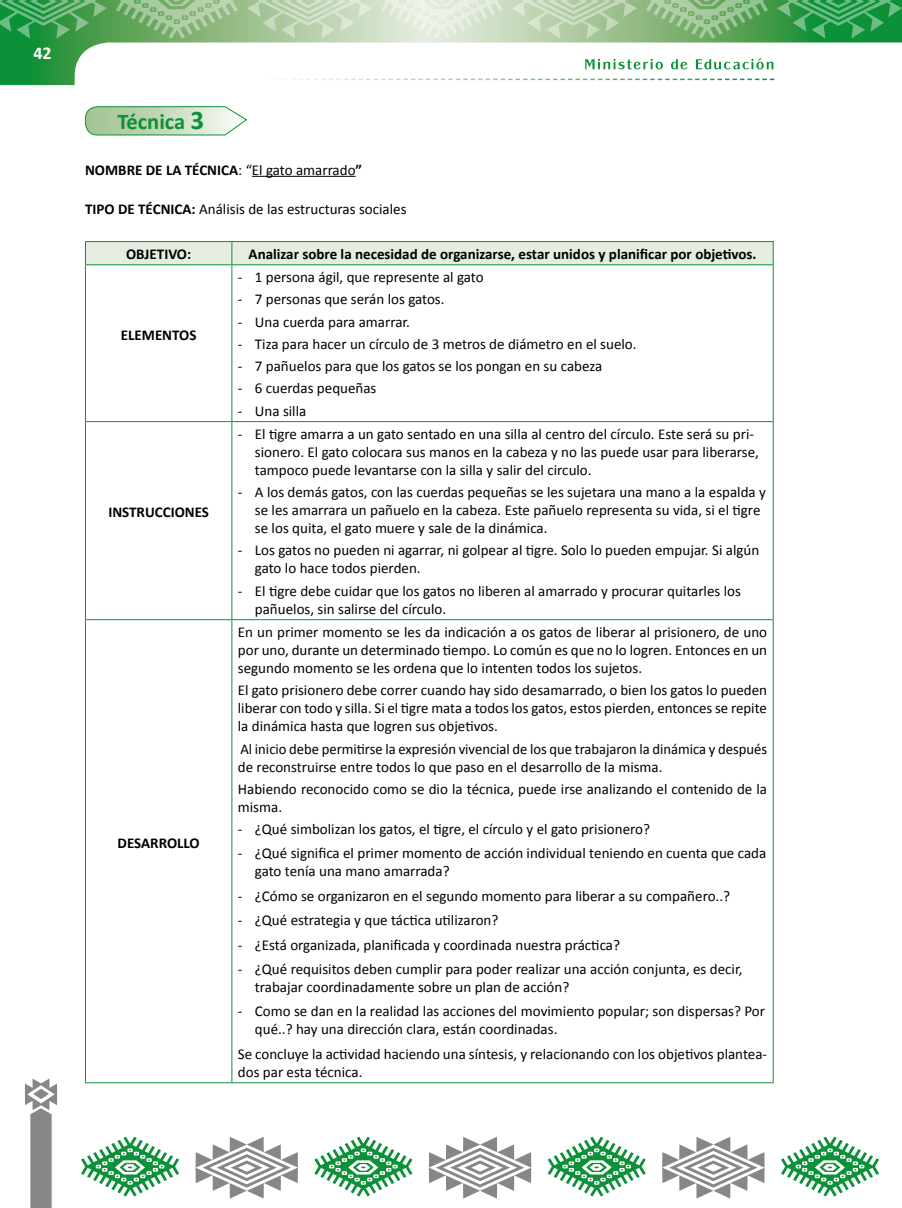
<style>
.page{position:relative;width:902px;height:1208px;background:#fff}
.page>*{position:absolute;margin:0;border:0;box-sizing:border-box;transform-origin:0 0}
.t1{font:700 22.5px "Calibri";color:#0c9138}
.t2{font:700 18px "Calibri";color:#fff}
.t3{font:15px/18px "Calibri";color:#000}
.t4{font:700 15px "Calibri";color:#000}
.s1{font-size:27px}
.s2{font-weight:400}
.s3{font-weight:700}
</style>
<div class="page">
<svg style="left:0;top:0;width:901px;height:85px"></svg>
<svg style="left:25px;top:1078px;width:32px;height:130px"></svg>
<svg style="left:89px;top:79px;width:685px;height:1px"></svg>
<svg style="left:81px;top:1136px;width:98px;height:60px"></svg>
<svg style="left:314px;top:1136px;width:98px;height:60px"></svg>
<svg style="left:547px;top:1136px;width:98px;height:60px"></svg>
<svg style="left:781px;top:1136px;width:98px;height:60px"></svg>
<svg style="left:195px;top:1136px;width:103px;height:62px"></svg>
<svg style="left:429px;top:1136px;width:102px;height:62px"></svg>
<svg style="left:662px;top:1136px;width:102px;height:62px"></svg>
<svg style="left:381px;top:0;width:122px;height:39px;background:#dfe9d9"></svg>
<svg style="left:116px;top:0;width:122px;height:39px;background:#8dba82"></svg>
<svg style="left:645px;top:0;width:123px;height:39px;background:#81b579"></svg>
<svg style="left:247px;top:0;width:125px;height:39px;background:#bfd4b3"></svg>
<svg style="left:0;top:0;width:107px;height:39px;background:#42a257"></svg>
<svg style="left:776px;top:0;width:125px;height:39px;background:#2f9e50"></svg>
<svg style="left:512px;top:0;width:125px;height:39px;background:#b7d0ab"></svg>
<svg style="left:585px;top:58px;width:188px;height:11px"></svg>
<hr style="left:252px;top:176px;width:103px;height:1px;background:#000">
<svg style="left:85px;top:106px;width:162px;height:30px;background:#c0d8bb"></svg>
<svg style="left:85px;top:241px;width:688px;height:23px;background:#dae8d8"></svg>
<hr style="left:85px;top:264px;width:147px;height:1px;background:#0c9138">
<hr style="left:85px;top:265px;width:1px;height:156px;background:#0c9138">
<hr style="left:232px;top:264px;width:541px;height:1px;background:#0c9138">
<hr style="left:231px;top:265px;width:1px;height:156px;background:#0c9138">
<hr style="left:772px;top:265px;width:1px;height:156px;background:#0c9138">
<hr style="left:85px;top:421px;width:147px;height:1px;background:#0c9138">
<hr style="left:85px;top:422px;width:1px;height:197px;background:#0c9138">
<hr style="left:232px;top:421px;width:541px;height:1px;background:#0c9138">
<hr style="left:231px;top:422px;width:1px;height:197px;background:#0c9138">
<hr style="left:772px;top:422px;width:1px;height:197px;background:#0c9138">
<hr style="left:85px;top:619px;width:147px;height:1px;background:#0c9138">
<hr style="left:85px;top:620px;width:1px;height:462px;background:#0c9138">
<hr style="left:232px;top:619px;width:541px;height:1px;background:#0c9138">
<hr style="left:231px;top:620px;width:1px;height:462px;background:#0c9138">
<hr style="left:772px;top:620px;width:1px;height:462px;background:#0c9138">
<hr style="left:85px;top:1082px;width:147px;height:1px;background:#0c9138">
<hr style="left:232px;top:1082px;width:541px;height:1px;background:#0c9138">
<p class="t2" style="left:33px;top:41px;width:20px">42</p>
<h1 class="t1" style="left:117px;top:107px;width:88px">Técnica <span class="s1">3</span></h1>
<p class="t4" style="left:85px;top:160px;width:278px">NOMBRE DE LA TÉCNICA<span class="s2">: “El gato amarrado</span>”</p>
<p class="t3" style="left:85px;top:200px;width:323px"><span class="s3">TIPO DE TÉCNICA:</span> Análisis de las estructuras sociales</p>
<p class="t4" style="left:126px;top:244px;width:67px">OBJETIVO:</p>
<p class="t4" style="left:248px;top:244px;width:509px">Analizar sobre la necesidad de organizarse, estar unidos y planificar por objetivos.</p>
<p class="t4" style="left:121px;top:325px;width:77px">ELEMENTOS</p>
<p class="t4" style="left:108px;top:502px;width:102px">INSTRUCCIONES</p>
<p class="t4" style="left:118px;top:833px;width:84px">DESARROLLO</p>
<p class="t3" style="left:238px;top:268px;width:247px">- 1 persona ágil, que represente al gato</p>
<p class="t3" style="left:238px;top:290px;width:208px">- 7 personas que serán los gatos.</p>
<p class="t3" style="left:238px;top:313px;width:174px">- Una cuerda para amarrar.</p>
<p class="t3" style="left:238px;top:335px;width:400px">- Tiza para hacer un círculo de 3 metros de diámetro en el suelo.</p>
<p class="t3" style="left:238px;top:357px;width:366px">- 7 pañuelos para que los gatos se los pongan en su cabeza</p>
<p class="t3" style="left:238px;top:379px;width:140px">- 6 cuerdas pequeñas</p>
<p class="t3" style="left:238px;top:402px;width:70px">- Una silla</p>
<p class="t3" style="left:255px;top:425px;width:505px;text-indent:-17px">- El tigre amarra a un gato sentado en una silla al centro del círculo. Este será su pri&shy;sionero. El gato colocara sus manos en la cabeza y no las puede usar para liberarse, tampoco puede levantarse con la silla y salir del circulo.</p>
<p class="t3" style="left:255px;top:483px;width:512px;text-indent:-17px">- A los demás gatos, con las cuerdas pequeñas se les sujetara una mano a la espalda y se les amarrara un pañuelo en la cabeza. Este pañuelo representa su vida, si el tigre se los quita, el gato muere y sale de la dinámica.</p>
<p class="t3" style="left:255px;top:541px;width:506px;text-indent:-17px">- Los gatos no pueden ni agarrar, ni golpear al tigre. Solo lo pueden empujar. Si algún gato lo hace todos pierden.</p>
<p class="t3" style="left:255px;top:581px;width:487px;text-indent:-17px">- El tigre debe cuidar que los gatos no liberen al amarrado y procurar quitarles los pañuelos, sin salirse del círculo.</p>
<p class="t3" style="left:238px;top:623px;width:530px;text-align:justify">En un primer momento se les da indicación a os gatos de liberar al prisionero, de uno por uno, durante un determinado tiempo. Lo común es que no lo logren. Entonces en un segundo momento se les ordena que lo intenten todos los sujetos.</p>
<p class="t3" style="left:238px;top:681px;width:530px;text-align:justify">El gato prisionero debe correr cuando hay sido desamarrado, o bien los gatos lo pueden liberar con todo y silla. Si el tigre mata a todos los gatos, estos pierden, entonces se repite la dinámica hasta que logren sus objetivos.</p>
<p class="t3" style="left:238px;top:739px;width:530px">Al inicio debe permitirse la expresión vivencial de los que trabajaron la dinámica y después de reconstruirse entre todos lo que paso en el desarrollo de la misma.</p>
<p class="t3" style="left:238px;top:780px;width:530px">Habiendo reconocido como se dio la técnica, puede irse analizando el contenido de la misma.</p>
<p class="t3" style="left:238px;top:820px;width:413px">- ¿Qué simbolizan los gatos, el tigre, el círculo y el gato prisionero?</p>
<p class="t3" style="left:255px;top:844px;width:513px;text-indent:-17px">- ¿Qué significa el primer momento de acción individual teniendo en cuenta que cada gato tenía una mano amarrada?</p>
<p class="t3" style="left:238px;top:887px;width:493px">- ¿Cómo se organizaron en el segundo momento para liberar a su compañero..?</p>
<p class="t3" style="left:238px;top:911px;width:262px">- ¿Qué estrategia y que táctica utilizaron?</p>
<p class="t3" style="left:238px;top:935px;width:383px">- ¿Está organizada, planificada y coordinada nuestra práctica?</p>
<p class="t3" style="left:255px;top:960px;width:489px;text-indent:-17px">- ¿Qué requisitos deben cumplir para poder realizar una acción conjunta, es decir, trabajar coordinadamente sobre un plan de acción?</p>
<p class="t3" style="left:255px;top:1002px;width:511px;text-indent:-17px">- Como se dan en la realidad las acciones del movimiento popular; son dispersas? Por qué..? hay una dirección clara, están coordinadas.</p>
<p class="t3" style="left:238px;top:1044px;width:530px">Se concluye la actividad haciendo una síntesis, y relacionando con los objetivos plantea&shy;dos par esta técnica.</p>
</div>
